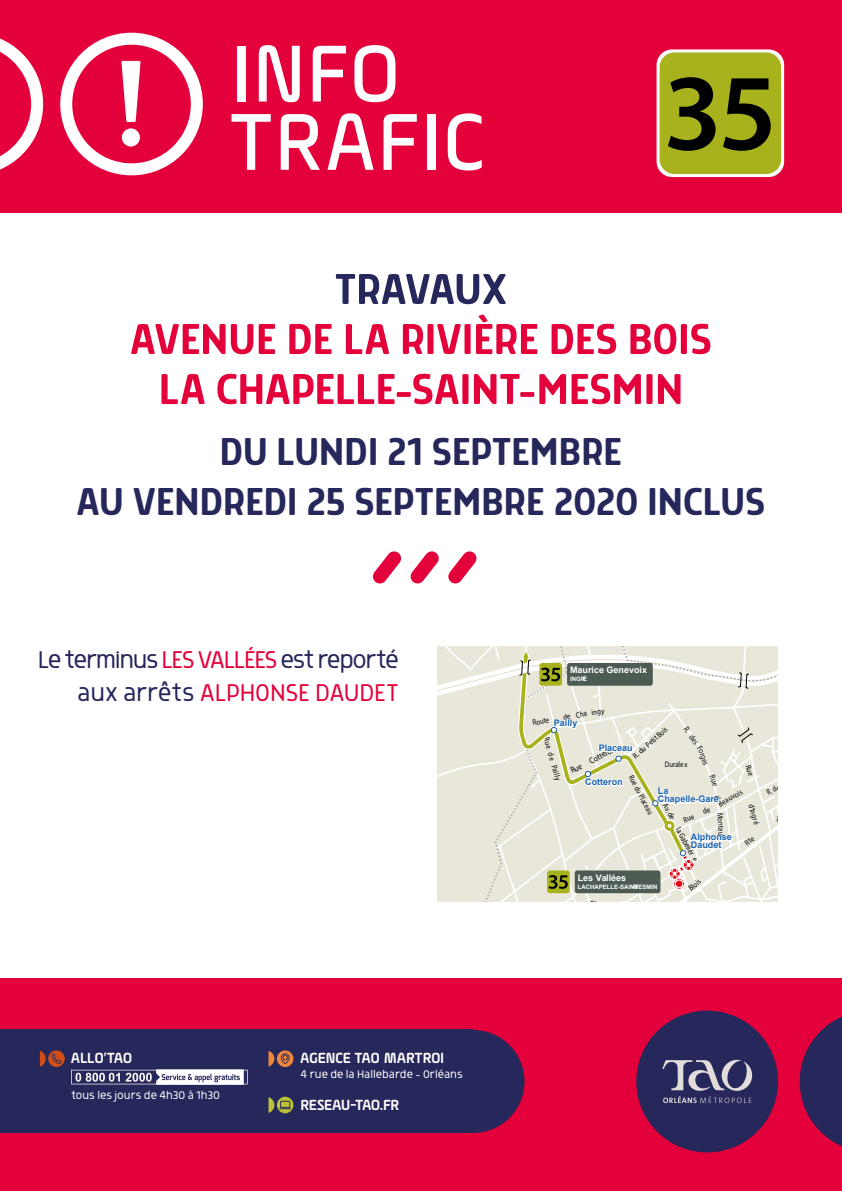
<style>
.page{position:relative;width:842px;height:1191px;background:#fff}
.page>*{position:absolute;margin:0;border:0;box-sizing:border-box;transform-origin:0 0}
.t1{font:500 76.5px/68.3px "Alpineo";letter-spacing:.025em;color:#fff}
.t2{font:50px/50px "Morl";letter-spacing:-.015em;color:#e4003a;text-align:center}
.t3{font:50px "Morl";letter-spacing:-.025em;color:#26275a}
.t4{font:45px/50px "Morl";letter-spacing:-.015em;color:#26275a;text-align:center}
.t5{font:300 28px/33.6px "Morl";letter-spacing:-.045em;color:#26275a;text-align:right}
.t6{font:700 13.9px "Alpineo";letter-spacing:.005em;color:#fff}
.t7{font:300 12.9px "Morl";color:#fff}
.t8{font:700 9px/8px "Arial";color:#1961ac}
.t9{font:700 9px "Arial";color:#fff}
.t10{font:8.7px "Myriad Pro";color:#000;scale:.85 1}
.t11{font:8.1px "Myriad Pro";color:#000;scale:.85 1}
.t12{font:8px "Myriad Pro";color:#000;scale:.85 1}
.t13{font:8px "Myriad Pro";color:#000;scale:.81 1}
.t14{font:8px "Myriad Pro";color:#000;scale:.8 1}
.t15{font:700 6px "Arial";color:#fff}
.s1{color:#e4003a}
.s2{font-size:8px}
</style>
<div class="page">
<div style="left:0;top:978px;width:842px;height:213px;background:#e4003a"></div>
<div style="left:0;top:0;width:842px;height:212px;background:#e4003a"></div>
<div style="left:636px;top:1010px;width:142px;height:142px;background:#26275a;border-radius:50%"></div>
<svg style="left:662px;top:1059px;width:90px;height:44px"></svg>
<svg style="left:800px;top:1016px;width:42px;height:131px"></svg>
<svg style="left:373px;top:551px;width:104px;height:33px"></svg>
<div style="left:60px;top:33px;width:143px;height:142px;border:12px solid #fff;border-radius:50%"></div>
<svg style="left:121px;top:61px;width:20px;height:85px"></svg>
<svg style="left:0;top:38px;width:43px;height:132px"></svg>
<div style="left:0;top:1030px;width:473px;height:103px;background:#26275a"></div>
<div style="left:421px;top:1030px;width:103px;height:103px;background:#26275a;border-radius:50%"></div>
<svg style="left:71px;top:1069px;width:177px;height:15px"></svg>
<svg style="left:269px;top:1051px;width:5px;height:15px"></svg>
<div style="left:277px;top:1050px;width:16px;height:17px;background:#f1873b;border-radius:50%"></div>
<svg style="left:281px;top:1053px;width:9px;height:11px"></svg>
<svg style="left:40px;top:1051px;width:6px;height:15px"></svg>
<svg style="left:48px;top:1050px;width:17px;height:17px"></svg>
<svg style="left:52px;top:1053px;width:9px;height:10px"></svg>
<div style="left:277px;top:1096px;width:16px;height:17px;background:#bcc337;border-radius:50%"></div>
<svg style="left:269px;top:1097px;width:22px;height:16px"></svg>
<svg style="left:656px;top:49px;width:128px;height:128px;background:#f9e7e6"></svg>
<div style="left:660px;top:52px;width:121px;height:122px;background:#a7b21c;border-radius:15px"></div>
<svg style="left:668px;top:77px;width:48px;height:74px"></svg>
<svg style="left:723px;top:78px;width:48px;height:73px"></svg>
<svg style="left:437px;top:646px;width:29px;height:109px;background:#ebe9dc"></svg>
<div style="left:437px;top:755px;width:29px;height:147px;background:#e9e7d9"></div>
<div style="left:466px;top:646px;width:11px;height:256px;background:#e9e7d9"></div>
<svg style="left:477px;top:646px;width:301px;height:256px;background:#e0dfcf"></svg>
<h1 class="t1" style="left:230px;top:40px;width:255px">INFO<br>TRAFIC</h1>
<h2 class="t3" style="left:334px;top:261px;width:175px">TRAVAUX</h2>
<h2 class="t2" style="left:130px;top:313px;width:584px">AVENUE DE LA RIVIÈRE DES BOIS<br>LA CHAPELLE-SAINT-MESMIN</h2>
<h3 class="t4" style="left:76px;top:425px;width:691px">DU LUNDI 21 SEPTEMBRE<br>AU VENDREDI 25 SEPTEMBRE 2020 INCLUS</h3>
<h3 class="t5" style="left:38px;top:642px;width:363px">Le terminus <span class="s1">LES VALLÉES</span> est reporté aux arrêts <span class="s1">ALPHONSE DAUDET</span></h3>
<h3 class="t6" style="left:71px;top:1050px;width:62px">ALLO’TAO</h3>
<h3 class="t6" style="left:301px;top:1049px;width:145px">AGENCE TAO MARTROI</h3>
<h3 class="t7" style="left:301px;top:1067px;width:164px">4 rue de la Hallebarde - Orléans</h3>
<h3 class="t6" style="left:301px;top:1097px;width:100px">RESEAU-TAO.FR</h3>
<h3 class="t7" style="left:71px;top:1088px;width:151px">tous les jours de 4h30 à 1h30</h3>
<p class="t9" style="left:570px;top:663px;width:79px">Maurice Genevoix</p>
<p class="t15" style="left:570px;top:674px;width:19px">INGRÉ</p>
<p class="t12" style="left:562px;top:712px;width:30px;rotate:-10deg">de Cha</p>
<p class="t12" style="left:591px;top:707px;width:17px;rotate:-6deg">ingy</p>
<p class="t10" style="left:569px;top:766px;width:59px;rotate:-27deg">Rue Cotteron</p>
<p class="t12" style="left:532px;top:718px;width:21px;rotate:-10deg">Route</p>
<p class="t8" style="left:554px;top:719px;width:25px">Pailly</p>
<p class="t12" style="left:690px;top:725px;width:24px;rotate:54deg">R. des</p>
<p class="t12" style="left:631px;top:753px;width:52px;rotate:-41deg">R. du Petit Bois</p>
<p class="t12" style="left:551px;top:736px;width:54px;rotate:74deg">Rue de Pailly</p>
<p class="t8" style="left:599px;top:744px;width:36px">Placeau</p>
<p class="t12" style="left:705px;top:747px;width:20px;rotate:70deg">orges</p>
<p class="t12" style="left:665px;top:759px;width:28px">Durale x</p>
<p class="t13" style="left:635px;top:773px;width:55px;rotate:62deg">Rue du Placeau</p>
<p class="t8" style="left:585px;top:778px;width:39px">Cotteron</p>
<p class="t14" style="left:765px;top:788px;width:18px;rotate:-28deg">R. de</p>
<p class="t8" style="left:658px;top:787px;width:63px">La<br>Chapelle-Gare</p>
<p class="t12" style="left:716px;top:800px;width:33px;rotate:-30deg">Beauvois</p>
<p class="t11" style="left:669px;top:801px;width:22px;rotate:61deg"><span class="s2">Av</span>. de</p>
<p class="t12" style="left:725px;top:812px;width:32px;rotate:87deg">Montaut</p>
<p class="t12" style="left:756px;top:802px;width:26px;rotate:73deg">d'Ingr é</p>
<p class="t11" style="left:682px;top:825px;width:45px;rotate:61deg">la Gabelièr <span class="s2">e</span></p>
<p class="t8" style="left:691px;top:833px;width:43px">Alphonse<br>Daudet</p>
<p class="t9" style="left:578px;top:871px;width:50px">Les Vallées</p>
<p class="t15" style="left:578px;top:882px;width:81px">LACHAPELLE-SAINT-MESMIN</p>
<p class="t12" style="left:686px;top:885px;width:17px;rotate:-39deg">Blois</p>
</div>
